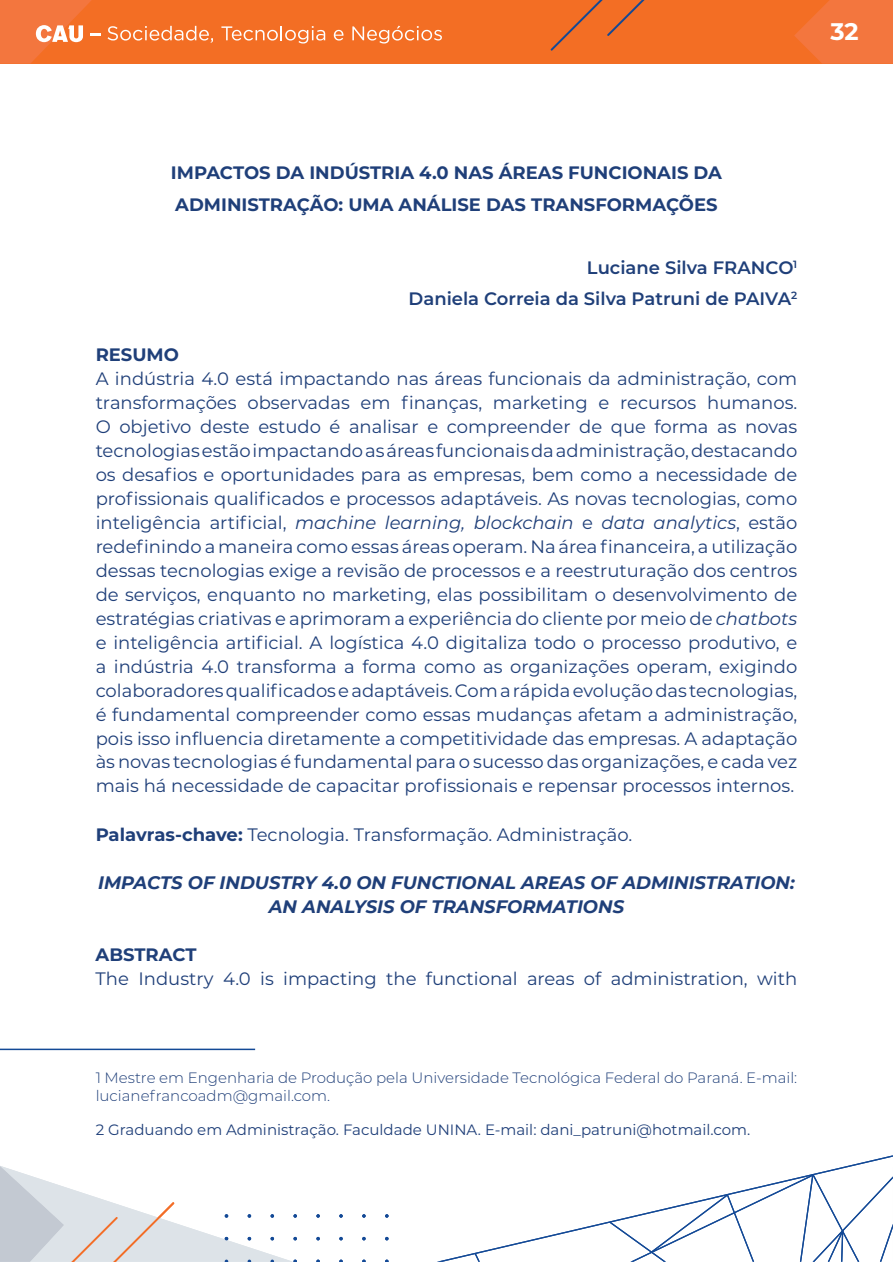
<style>
.page{position:relative;width:893px;height:1263px;background:#fff}
.page>*{position:absolute;margin:0;border:0;box-sizing:border-box;transform-origin:0 0}
.t1{font:700 24px "Montserrat";color:#fff}
.t2{font:18px/24px "Montserrat";color:#1f3f79;text-align:justify}
.t3{font:700 18px/31.5px "Montserrat";color:#1f3f79}
.t4{font:italic 700 18px/24px "Montserrat";color:#1f3f79;text-align:center}
.t5{font:600 18px/31.5px "Montserrat";color:#1f3f79;text-align:right}
.t6{font:300 15px/18px "Montserrat";color:#1f3f79}
.t7{font:15px "Montserrat";color:#1f3f79}
.s1{font-style:italic}
.s2{font-weight:700}
</style>
<div class="page">
<div style="left:0;top:0;width:893px;height:64px;background:#f36e24"></div>
<svg style="left:550px;top:0;width:95px;height:51px"></svg>
<svg style="left:437px;top:1155px;width:456px;height:107px"></svg>
<svg style="left:475px;top:1253px;width:5px;height:9px"></svg>
<svg style="left:316px;top:1214px;width:4px;height:4px"></svg>
<svg style="left:339px;top:1214px;width:4px;height:4px"></svg>
<svg style="left:362px;top:1214px;width:4px;height:4px"></svg>
<svg style="left:385px;top:1214px;width:4px;height:4px"></svg>
<svg style="left:316px;top:1237px;width:4px;height:3px"></svg>
<svg style="left:339px;top:1237px;width:4px;height:3px"></svg>
<svg style="left:362px;top:1237px;width:4px;height:3px"></svg>
<svg style="left:385px;top:1237px;width:4px;height:3px"></svg>
<svg style="left:0;top:1166px;width:297px;height:96px"></svg>
<svg style="left:108px;top:26px;width:105px;height:17px"></svg>
<svg style="left:221px;top:26px;width:104px;height:18px"></svg>
<svg style="left:334px;top:30px;width:9px;height:11px"></svg>
<svg style="left:352px;top:26px;width:90px;height:18px"></svg>
<svg style="left:0;top:0;width:100px;height:64px"></svg>
<svg style="left:794px;top:0;width:99px;height:64px"></svg>
<svg style="left:610px;top:1166px;width:283px;height:96px"></svg>
<hr style="left:0;top:1048px;width:255px;height:2px;background:#134996">
<h1 class="t1" style="left:830px;top:14px;width:30px">32</h1>
<p class="t3" style="left:171px;top:156px;width:553px">IMPACTOS DA INDÚSTRIA 4.0 NAS ÁREAS FUNCIONAIS DA<br>ADMINISTRAÇÃO: UMA ANÁLISE DAS TRANSFORMAÇÕES</p>
<p class="t5" style="left:409px;top:251px;width:390px">Luciane Silva FRANCO<sup>1<br></sup>Daniela Correia da Silva Patruni de PAIVA<sup>2</sup></p>
<p class="t3" style="left:96px;top:337px;width:85px">RESUMO</p>
<p class="t2" style="left:96px;top:365px;width:703px">A indústria 4.0 está impactando nas áreas funcionais da administração, com transformações observadas em finanças, marketing e recursos humanos.<br>O objetivo deste estudo é analisar e compreender de que forma as novas tecnologias estão impactando as áreas funcionais da administração, destacando os desafios e oportunidades para as empresas, bem como a necessidade de profissionais qualificados e processos adaptáveis. As novas tecnologias, como inteligência artificial, <span class="s1">machine learning, blockchain</span> e <span class="s1">data analytics</span>, estão redefinindo a maneira como essas áreas operam. Na área financeira, a utilização dessas tecnologias exige a revisão de processos e a reestruturação dos centros de serviços, enquanto no marketing, elas possibilitam o desenvolvimento de estratégias criativas e aprimoram a experiência do cliente por meio de <span class="s1">chatbots </span>e inteligência artificial. A logística 4.0 digitaliza todo o processo produtivo, e a indústria 4.0 transforma a forma como as organizações operam, exigindo colaboradores qualificados e adaptáveis. Com a rápida evolução das tecnologias, é fundamental compreender como essas mudanças afetam a administração, pois isso influencia diretamente a competitividade das empresas. A adaptação às novas tecnologias é fundamental para o sucesso das organizações, e cada vez mais há necessidade de capacitar profissionais e repensar processos internos.</p>
<p class="t2" style="left:96px;top:821px;width:538px"><span class="s2">Palavras-chave:</span> Tecnologia. Transformação. Administração.</p>
<p class="t4" style="left:98px;top:869px;width:698px">IMPACTS OF INDUSTRY 4.0 ON FUNCTIONAL AREAS OF ADMINISTRATION:<br>AN ANALYSIS OF TRANSFORMATIONS</p>
<p class="t3" style="left:96px;top:937px;width:103px">ABSTRACT</p>
<p class="t2" style="left:96px;top:965px;width:703px">The Industry 4.0 is impacting the functional areas of administration, with</p>
<p class="t6" style="left:96px;top:1068px;width:703px">1 Mestre em Engenharia de Produção pela Universidade Tecnológica Federal do Paraná. E-mail: lucianefrancoadm@gmail.com.</p>
<p class="t7" style="left:96px;top:1120px;width:656px">2 Graduando em Administração. Faculdade UNINA. E-mail: dani_patruni@hotmail.com.</p>
</div>
